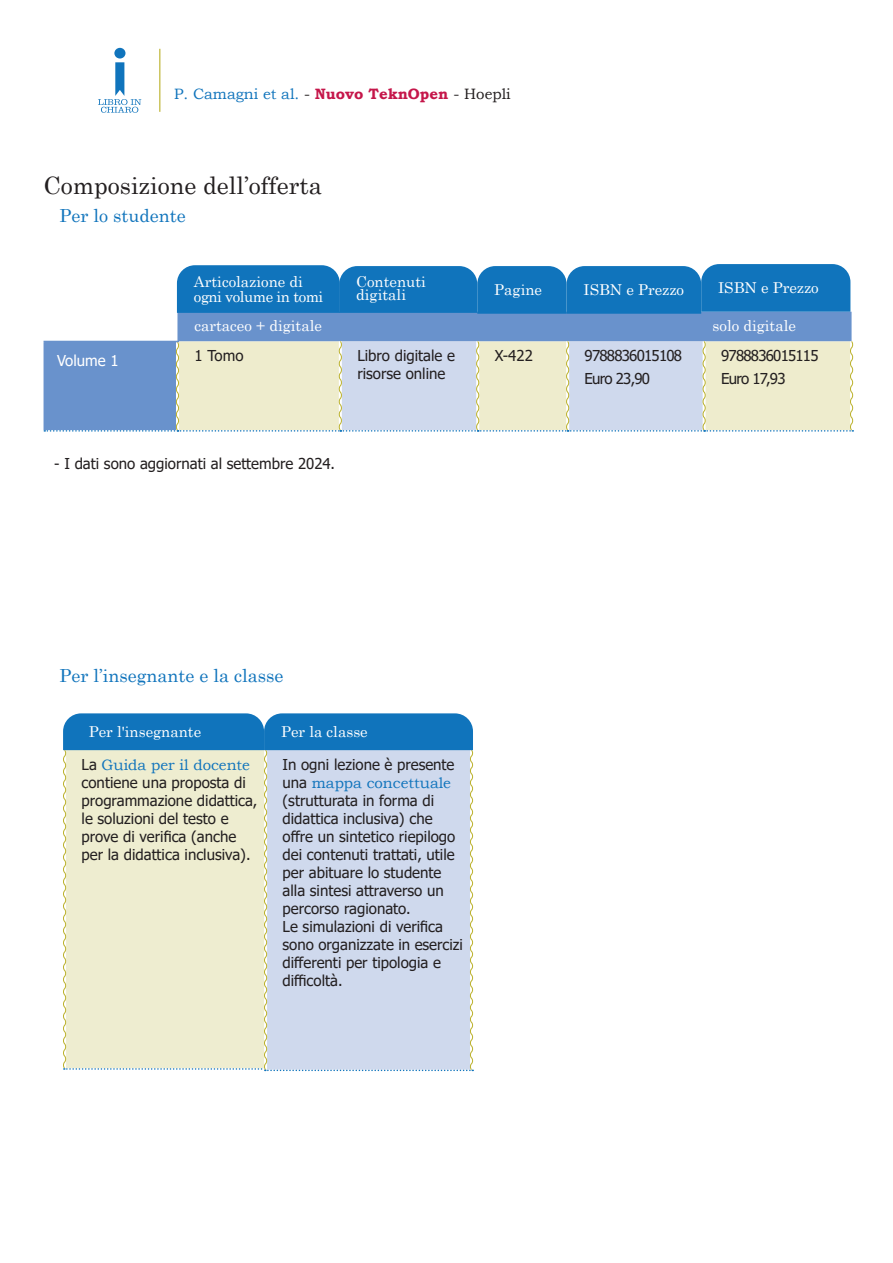
<style>
.page{position:relative;width:893px;height:1263px;background:#fff}
.page>*{position:absolute;margin:0;border:0;box-sizing:border-box;transform-origin:0 0}
.t1{font:24px "Century";color:#231f20}
.t2{font:18px "Century";color:#1074bc}
.t3{font:15px/18px "Tahoma";color:#231f20}
.t4{font:15px/13.5px "Century";color:#fff}
.t5{font:15px/22.5px "Tahoma";letter-spacing:-.05em;color:#231f20}
.t6{font:15px "Bookman Old Style";color:#1074bc}
.t7{font:15px "Century";letter-spacing:-.03em;color:#fff}
.t8{font:15px "Tahoma";color:#fff}
.s1{color:#231f20}
.s2{font-weight:700;color:#c5164a}
.s3{font-family:"Bookman Old Style";color:#1074bc}
</style>
<div class="page">
<hr style="left:159px;top:49px;width:1px;height:63px;background:#bbb12a">
<div style="left:114px;top:48px;width:11px;height:11px;background:#1074bc;border-radius:50%"></div>
<svg style="left:98px;top:62px;width:43px;height:51px"></svg>
<div style="left:176px;top:312px;width:675px;height:28px;background:#6992cc"></div>
<svg style="left:44px;top:340px;width:810px;height:92px;background:#cad4d6"></svg>
<svg style="left:177px;top:264px;width:673px;height:50px;background:#1e7bbf"></svg>
<svg style="left:63px;top:713px;width:411px;height:358px;background:#c9d7da"></svg>
<p class="t6" style="left:174px;top:84px;width:338px">P. Camagni et al. <span class="s1">-</span> <span class="s2">Nuovo TeknOpen</span> <span class="s1">- Hoepli</span></p>
<p class="t1" style="left:44px;top:165px;width:280px">Composizione dell’offerta</p>
<p class="t2" style="left:60px;top:200px;width:128px">Per lo studente</p>
<p class="t4" style="left:194px;top:274px;width:110px">Articolazione di</p>
<p class="t7" style="left:194px;top:284px;width:131px">ogni volume in tomi</p>
<p class="t4" style="left:356px;top:273px;width:71px">Contenuti digitali</p>
<p class="t4" style="left:494px;top:282px;width:49px">Pagine</p>
<p class="t4" style="left:584px;top:282px;width:102px">ISBN e Prezzo</p>
<p class="t4" style="left:718px;top:280px;width:102px">ISBN e Prezzo</p>
<p class="t4" style="left:194px;top:318px;width:129px">cartaceo + digitale</p>
<p class="t4" style="left:713px;top:318px;width:85px">solo digitale</p>
<p class="t8" style="left:57px;top:350px;width:63px">Volume 1</p>
<p class="t3" style="left:194px;top:348px;width:50px">1 Tomo</p>
<p class="t3" style="left:357px;top:348px;width:99px">Libro digitale e risorse online</p>
<p class="t3" style="left:495px;top:348px;width:40px">X-422</p>
<p class="t5" style="left:585px;top:346px;width:99px">9788836015108<br>Euro 23,90</p>
<p class="t5" style="left:721px;top:346px;width:99px">9788836015115<br>Euro 17,93</p>
<p class="t3" style="left:54px;top:455px;width:282px">- I dati sono aggiornati al settembre 2024.</p>
<p class="t2" style="left:60px;top:660px;width:226px">Per l’insegnante e la classe</p>
<p class="t4" style="left:89px;top:724px;width:114px">Per l'insegnante</p>
<p class="t3" style="left:82px;top:756px;width:177px">La <span class="s3">Guida per il docente </span>contiene una proposta di programmazione didattica, le soluzioni del testo e prove di verifica (anche per la didattica inclusiva).</p>
<p class="t4" style="left:281px;top:724px;width:88px">Per la classe</p>
<p class="t3" style="left:283px;top:756px;width:174px">In ogni lezione è presente una <span class="s3">mappa concettuale </span>(strutturata in forma di didattica inclusiva) che offre un sintetico riepilogo dei contenuti trattati, utile per abituare lo studente alla sintesi attraverso un percorso ragionato.</p>
<p class="t3" style="left:283px;top:918px;width:182px">Le simulazioni di verifica sono organizzate in esercizi differenti per tipologia e difficoltà.</p>
</div>
